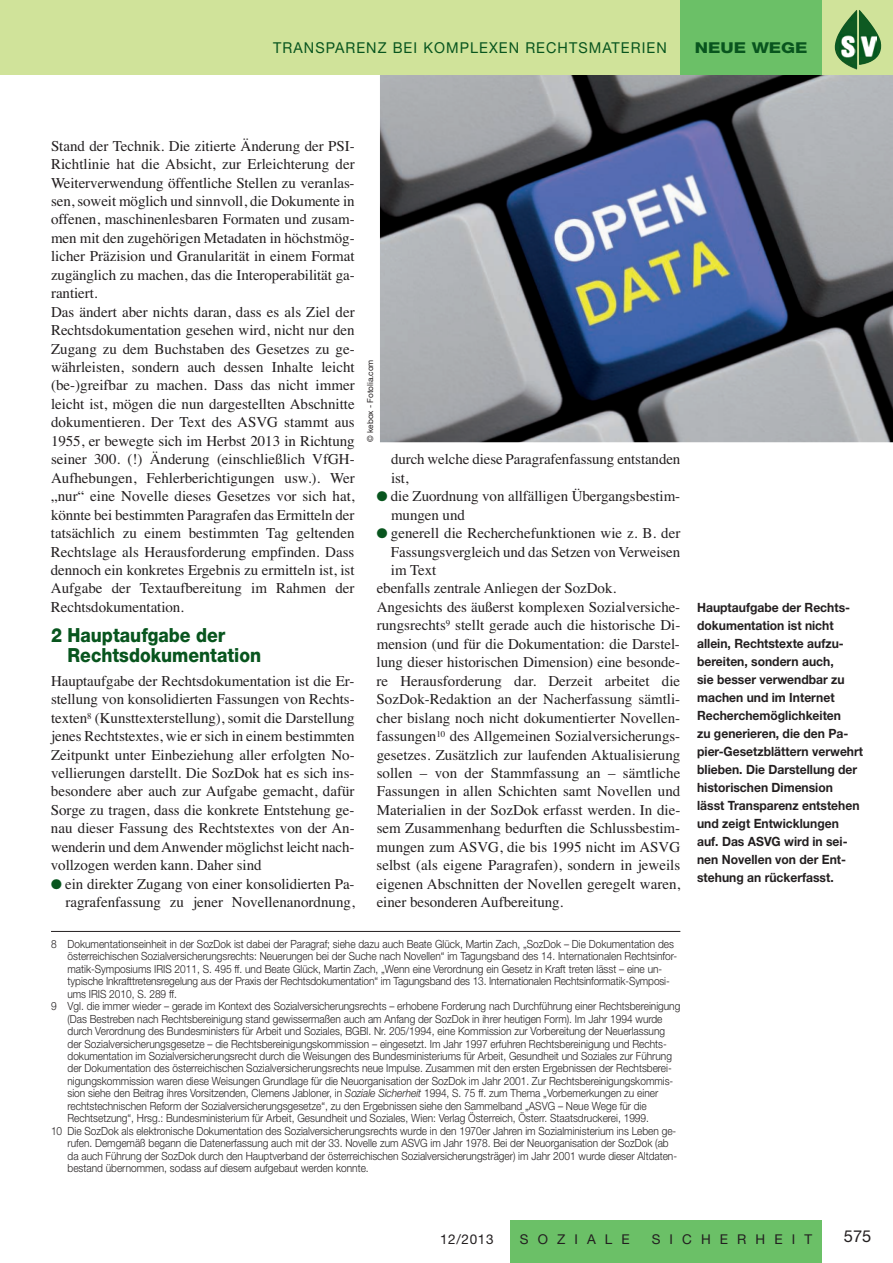
<style>
.page{position:relative;width:893px;height:1263px;background:#fff}
.page>*{position:absolute;margin:0;border:0;box-sizing:border-box;transform-origin:0 0}
.t1{font:800 19.5px/20.1px "Helvetica Neue";color:#08551e;scale:.9 1}
.t2{font:16.5px "Helvetica Neue";color:#231f20}
.t3{font:15px/18.5px "Times";color:#231f20}
.t4{font:15px "Helvetica Neue";letter-spacing:.075em;color:#08551e;scale:.96 1}
.t5{font:800 15px "Helvetica Neue";color:#08551e;scale:1.2 1}
.t6{font:13.5px "Helvetica Neue";letter-spacing:.675em;color:#231f20}
.t7{font:700 12.75px/18px "Helvetica Neue";color:#231f20;scale:.95 1}
.t8{font:300 11.25px "Helvetica Neue";color:#231f20;scale:.9 1}
.t9{font:8.25px "Helvetica Neue";letter-spacing:-.005em;color:#231f20}
.s1{font-family:"Monotype Sorts";font-size:13.5px;color:#08551e}
.s2{font-style:italic}
</style>
<div class="page">
<img style="left:380px;top:74px;width:513px;height:368px">
<div style="left:0;top:0;width:893px;height:74px;background:#d0e39a"></div>
<div style="left:680px;top:0;width:142px;height:74px;background:#6bc067"></div>
<div style="left:510px;top:1220px;width:312px;height:43px;background:#6bc067"></div>
<img style="left:859px;top:10px;width:22px;height:55px">
<img style="left:835px;top:10px;width:22px;height:60px">
<img style="left:839px;top:35px;width:17px;height:22px">
<img style="left:861px;top:36px;width:15px;height:21px">
<hr style="left:51px;top:931px;width:629px;height:1px;background:#231f20">
<p class="t4" style="left:273px;top:43px;width:411px">TRANSPARENZ BEI KOMPLEXEN RECHTSMATERIEN</p>
<p class="t5" style="left:695px;top:43px;width:96px">NEUE WEGE</p>
<p class="t3" style="left:51px;top:136px;width:305px">Stand der Technik. Die zitierte Änderung der PSI-Richtlinie hat die Absicht, zur Erleichterung der Weiterverwendung öffentliche Stellen zu veranlas&shy;sen, soweit möglich und sinnvoll, die Dokumente in offenen, maschinenlesbaren Formaten und zusam&shy;men mit den zugehörigen Metadaten in höchstmög&shy;licher Präzision und Granularität in einem Format zugänglich zu machen, das die Interoperabilität ga&shy;rantiert.<br>Das ändert aber nichts daran, dass es als Ziel der Rechtsdokumentation gesehen wird, nicht nur den Zugang zu dem Buchstaben des Gesetzes zu ge&shy;währleisten, sondern auch dessen Inhalte leicht (be-)greifbar zu machen. Dass das nicht immer leicht ist, mögen die nun dargestellten Abschnitte dokumentieren. Der Text des ASVG stammt aus 1955, er bewegte sich im Herbst 2013 in Richtung seiner 300. (!) Änderung (einschließlich VfGH-Aufhebungen, Fehlerberichtigungen usw.). Wer „nur“ eine Novelle dieses Gesetzes vor sich hat, könnte bei bestimmten Paragrafen das Ermitteln der tatsächlich zu einem bestimmten Tag geltenden Rechtslage als Herausforderung empfinden. Dass dennoch ein konkretes Ergebnis zu ermitteln ist, ist Aufgabe der Textaufbereitung im Rahmen der Rechtsdokumentation.</p>
<h1 class="t1" style="left:68px;top:627px;width:217px;text-indent:-17px">2 Hauptaufgabe der<br>Rechtsdokumentation</h1>
<p class="t3" style="left:51px;top:671px;width:305px">Hauptaufgabe der Rechtsdokumentation ist die Er-</p>
<p class="t3" style="left:51px;top:690px;width:305px">stellung von konsolidierten Fassungen von Rechts-</p>
<p class="t3" style="left:51px;top:708px;width:305px">texten<sup>8</sup> (Kunsttexterstellung), somit die Darstellung</p>
<p class="t3" style="left:51px;top:727px;width:305px">jenes Rechtstextes, wie er sich in einem bestimmten</p>
<p class="t3" style="left:51px;top:745px;width:305px">Zeitpunkt unter Einbeziehung aller erfolgten No-</p>
<p class="t3" style="left:51px;top:763px;width:305px">vellierungen darstellt. Die SozDok hat es sich ins-</p>
<p class="t3" style="left:51px;top:782px;width:305px">besondere aber auch zur Aufgabe gemacht, dafür</p>
<p class="t3" style="left:51px;top:800px;width:305px">Sorge zu tragen, dass die konkrete Entstehung ge-</p>
<p class="t3" style="left:51px;top:819px;width:305px">nau dieser Fassung des Rechtstextes von der An-</p>
<p class="t3" style="left:51px;top:837px;width:305px">wenderin und dem Anwender möglichst leicht nach-</p>
<p class="t3" style="left:51px;top:856px;width:212px">vollzogen werden kann. Daher sind</p>
<p class="t3" style="left:51px;top:874px;width:305px"><span class="s1">l</span> ein direkter Zugang von einer konsolidierten Pa-</p>
<p class="t3" style="left:65px;top:893px;width:291px">ragrafenfassung zu jener Novellenanordnung,</p>
<p class="t9" style="left:367px;top:442px;width:83px;rotate:-90deg">© kebox - Fotolia.com</p>
<p class="t3" style="left:391px;top:450px;width:291px">durch welche diese Paragrafenfassung entstanden</p>
<p class="t3" style="left:391px;top:468px;width:19px">ist,</p>
<p class="t3" style="left:377px;top:487px;width:305px"><span class="s1">l</span> die Zuordnung von allfälligen Übergangsbestim-</p>
<p class="t3" style="left:391px;top:505px;width:75px">mungen und</p>
<p class="t3" style="left:377px;top:524px;width:305px"><span class="s1">l</span> generell die Recherchefunktionen wie z. B. der</p>
<p class="t3" style="left:391px;top:542px;width:291px">Fassungsvergleich und das Setzen von Verweisen</p>
<p class="t3" style="left:391px;top:561px;width:47px">im Text</p>
<p class="t3" style="left:377px;top:579px;width:241px">ebenfalls zentrale Anliegen der SozDok.</p>
<p class="t3" style="left:377px;top:597px;width:305px">Angesichts des äußerst komplexen Sozialversiche-</p>
<p class="t3" style="left:377px;top:616px;width:305px">rungsrechts<sup>9</sup> stellt gerade auch die historische Di-</p>
<p class="t3" style="left:377px;top:634px;width:305px">mension (und für die Dokumentation: die Darstel-</p>
<p class="t3" style="left:377px;top:653px;width:305px">lung dieser historischen Dimension) eine besonde-</p>
<p class="t3" style="left:377px;top:671px;width:305px">re Herausforderung dar. Derzeit arbeitet die</p>
<p class="t3" style="left:377px;top:690px;width:305px">SozDok-Redaktion an der Nacherfassung sämtli-</p>
<p class="t3" style="left:377px;top:708px;width:305px">cher bislang noch nicht dokumentierter Novellen-</p>
<p class="t3" style="left:377px;top:727px;width:305px">fassungen<sup>10</sup> des Allgemeinen Sozialversicherungs-</p>
<p class="t3" style="left:377px;top:745px;width:305px">gesetzes. Zusätzlich zur laufenden Aktualisierung</p>
<p class="t3" style="left:377px;top:763px;width:305px">sollen – von der Stammfassung an – sämtliche</p>
<p class="t3" style="left:377px;top:782px;width:305px">Fassungen in allen Schichten samt Novellen und</p>
<p class="t3" style="left:377px;top:800px;width:305px">Materialien in der SozDok erfasst werden. In die-</p>
<p class="t3" style="left:377px;top:819px;width:305px">sem Zusammenhang bedurften die Schlussbestim-</p>
<p class="t3" style="left:377px;top:837px;width:305px">mungen zum ASVG, die bis 1995 nicht im ASVG</p>
<p class="t3" style="left:377px;top:856px;width:305px">selbst (als eigene Paragrafen), sondern in jeweils</p>
<p class="t3" style="left:377px;top:874px;width:305px">eigenen Abschnitten der Novellen geregelt waren,</p>
<p class="t3" style="left:377px;top:893px;width:188px">einer besonderen Aufbereitung.</p>
<p class="t8" style="left:51px;top:935px;width:694px">8 Dokumentationseinheit in der SozDok ist dabei der Paragraf; siehe dazu auch Beate Glück, Martin Zach, „SozDok – Die Dokumentation des</p>
<p class="t8" style="left:68px;top:947px;width:679px">österreichischen Sozialversicherungsrechts: Neuerungen bei der Suche nach Novellen“ im Tagungsband des 14. Internationalen Rechtsinfor-</p>
<p class="t8" style="left:68px;top:960px;width:662px">matik-Symposiums IRIS 2011, S. 495 ff. und Beate Glück, Martin Zach, „Wenn eine Verordnung ein Gesetz in Kraft treten lässt – eine un-</p>
<p class="t8" style="left:68px;top:972px;width:671px">typische Inkrafttretensregelung aus der Praxis der Rechtsdokumentation“ im Tagungsband des 13. Internationalen Rechtsinformatik-Symposi-</p>
<p class="t8" style="left:68px;top:985px;width:123px">ums IRIS 2010, S. 289 ff.</p>
<p class="t8" style="left:51px;top:997px;width:701px">9 Vgl. die immer wieder – gerade im Kontext des Sozialversicherungsrechts – erhobene Forderung nach Durchführung einer Rechtsbereinigung</p>
<p class="t8" style="left:68px;top:1009px;width:663px">(Das Bestreben nach Rechtsbereinigung stand gewissermaßen auch am Anfang der SozDok in ihrer heutigen Form). Im Jahr 1994 wurde</p>
<p class="t8" style="left:68px;top:1022px;width:665px">durch Verordnung des Bundesministers für Arbeit und Soziales, BGBl. Nr. 205/1994, eine Kommission zur Vorbereitung der Neuerlassung</p>
<p class="t8" style="left:68px;top:1034px;width:667px">der Sozialversicherungsgesetze – die Rechtsbereinigungskommission – eingesetzt. Im Jahr 1997 erfuhren Rechtsbereinigung und Rechts-</p>
<p class="t8" style="left:68px;top:1047px;width:673px">dokumentation im Sozialversicherungsrecht durch die Weisungen des Bundesministeriums für Arbeit, Gesundheit und Soziales zur Führung</p>
<p class="t8" style="left:68px;top:1059px;width:673px">der Dokumentation des österreichischen Sozialversicherungsrechts neue Impulse. Zusammen mit den ersten Ergebnissen der Rechtsberei-</p>
<p class="t8" style="left:68px;top:1072px;width:675px">nigungskommission waren diese Weisungen Grundlage für die Neuorganisation der SozDok im Jahr 2001. Zur Rechtsbereinigungskommis-</p>
<p class="t8" style="left:68px;top:1084px;width:658px">sion siehe den Beitrag ihres Vorsitzenden, Clemens Jabloner, in <span class="s2">Soziale Sicherheit</span> 1994, S. 75 ff. zum Thema „Vorbemerkungen zu einer</p>
<p class="t8" style="left:68px;top:1097px;width:645px">rechtstechnischen Reform der Sozialversicherungsgesetze“, zu den Ergebnissen siehe den Sammelband „ASVG – Neue Wege für die</p>
<p class="t8" style="left:68px;top:1109px;width:648px">Rechtsetzung“, Hrsg.: Bundesministerium für Arbeit, Gesundheit und Soziales, Wien: Verlag Österreich, Österr. Staatsdruckerei, 1999.</p>
<p class="t8" style="left:51px;top:1121px;width:696px">10 Die SozDok als elektronische Dokumentation des Sozialversicherungsrechts wurde in den 1970er Jahren im Sozialministerium ins Leben ge-</p>
<p class="t8" style="left:68px;top:1134px;width:669px">rufen. Demgemäß begann die Datenerfassung auch mit der 33. Novelle zum ASVG im Jahr 1978. Bei der Neuorganisation der SozDok (ab</p>
<p class="t8" style="left:68px;top:1146px;width:679px">da auch Führung der SozDok durch den Hauptverband der österreichischen Sozialversicherungsträger) im Jahr 2001 wurde dieser Altdaten-</p>
<p class="t8" style="left:68px;top:1159px;width:336px">bestand übernommen, sodass auf diesem aufgebaut werden konnte.</p>
<p class="t7" style="left:697px;top:599px;width:176px">Hauptaufgabe der Rechts&shy;dokumentation ist nicht allein, Rechtstexte aufzu&shy;bereiten, sondern auch,<br>sie besser verwendbar zu machen und im Internet<br>Recherchemöglichkeiten<br>zu generieren, die den Pa&shy;pier-Gesetzblättern verwehrt blieben. Die Darstellung der historischen Dimension lässt Transparenz entstehen und zeigt Entwicklungen auf. Das ASVG wird in sei&shy;nen Novellen von der Ent&shy;stehung an rückerfasst.</p>
<p class="t6" style="left:440px;top:1234px;width:55px">12/2013</p>
<p class="t6" style="left:520px;top:1234px;width:111px">SOZIALE</p>
<p class="t6" style="left:652px;top:1234px;width:162px">SICHERHEIT</p>
<p class="t2" style="left:844px;top:1230px;width:29px">575</p>
</div>
